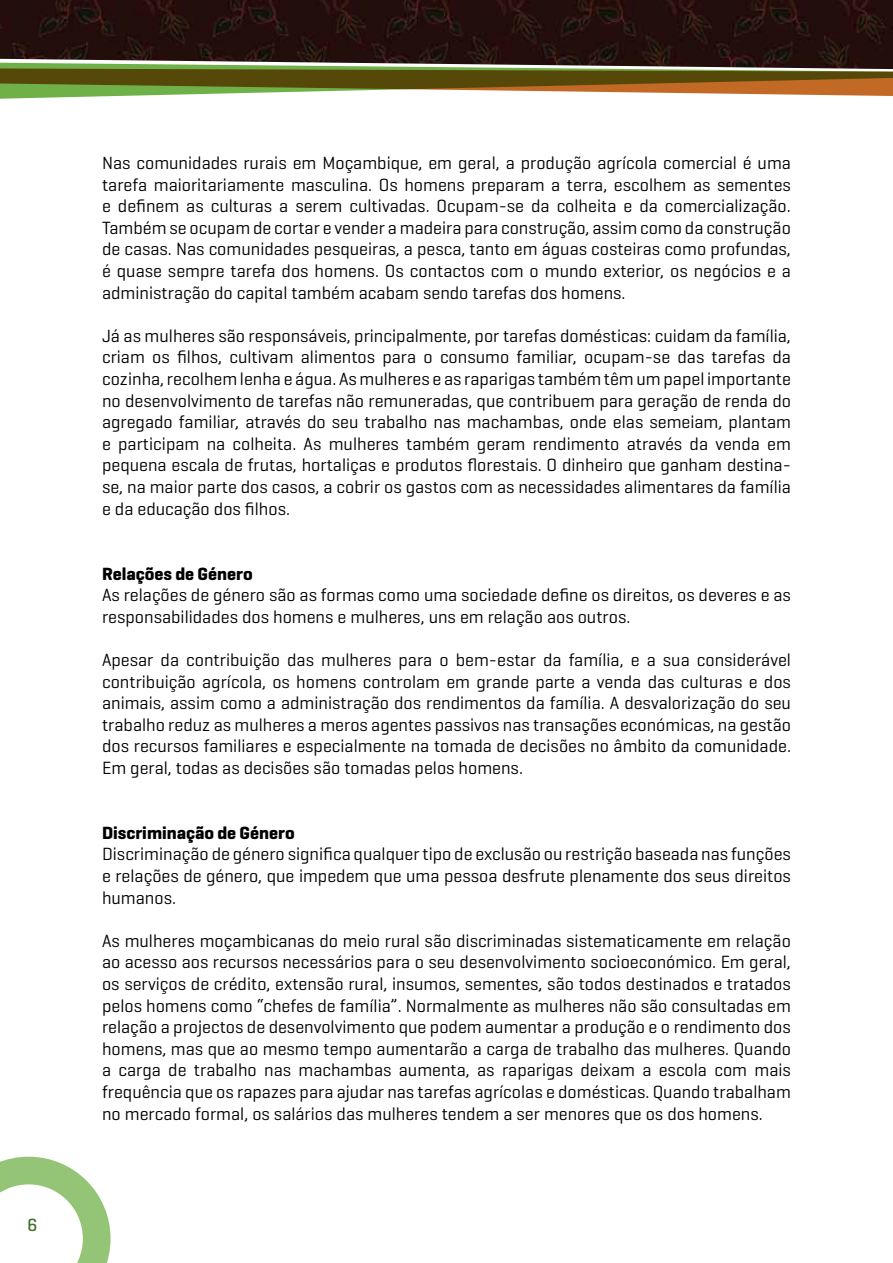
<style>
.page{position:relative;width:893px;height:1263px;background:#fff}
.page>*{position:absolute;margin:0;border:0;box-sizing:border-box;transform-origin:0 0}
.t1{font:18px/21.6px "Geogrotesque";color:#000;text-align:justify}
.t2{font:700 18px "Geogrotesque";color:#000}
.t3{font:500 18px "Geogrotesque";color:#3e7029}
</style>
<div class="page">
<svg style="left:0;top:69px;width:893px;height:30px"></svg>
<img style="left:0;top:0;width:893px;height:69px">
<svg style="left:0;top:1157px;width:111px;height:106px"></svg>
<p class="t3" style="left:28px;top:1214px;width:11px">6</p>
<p class="t1" style="left:102px;top:152px;width:690px">Nas comunidades rurais em Moçambique, em geral, a produção agrícola comercial é uma tarefa maioritariamente masculina. Os homens preparam a terra, escolhem as sementes e definem as culturas a serem cultivadas. Ocupam-se da colheita e da comercialização.<br>Também se ocupam de cortar e vender a madeira para construção, assim como da construção de casas. Nas comunidades pesqueiras, a pesca, tanto em águas costeiras como profundas, é quase sempre tarefa dos homens. Os contactos com o mundo exterior, os negócios e a administração do capital também acabam sendo tarefas dos homens.</p>
<p class="t1" style="left:102px;top:324px;width:690px">Já as mulheres são responsáveis, principalmente, por tarefas domésticas: cuidam da família, criam os filhos, cultivam alimentos para o consumo familiar, ocupam-se das tarefas da cozinha, recolhem lenha e água. As mulheres e as raparigas também têm um papel importante no desenvolvimento de tarefas não remuneradas, que contribuem para geração de renda do agregado familiar, através do seu trabalho nas machambas, onde elas semeiam, plantam e participam na colheita. As mulheres também geram rendimento através da venda em pequena escala de frutas, hortaliças e produtos florestais. O dinheiro que ganham destina&shy;se, na maior parte dos casos, a cobrir os gastos com as necessidades alimentares da família e da educação dos filhos.</p>
<p class="t2" style="left:102px;top:562px;width:152px">Relações de Género</p>
<p class="t1" style="left:102px;top:584px;width:690px">As relações de género são as formas como uma sociedade define os direitos, os deveres e as responsabilidades dos homens e mulheres, uns em relação aos outros.</p>
<p class="t1" style="left:102px;top:648px;width:690px">Apesar da contribuição das mulheres para o bem-estar da família, e a sua considerável contribuição agrícola, os homens controlam em grande parte a venda das culturas e dos animais, assim como a administração dos rendimentos da família. A desvalorização do seu trabalho reduz as mulheres a meros agentes passivos nas transações económicas, na gestão dos recursos familiares e especialmente na tomada de decisões no âmbito da comunidade.<br>Em geral, todas as decisões são tomadas pelos homens.</p>
<p class="t2" style="left:102px;top:821px;width:194px">Discriminação de Género</p>
<p class="t1" style="left:102px;top:843px;width:690px">Discriminação de género significa qualquer tipo de exclusão ou restrição baseada nas funções e relações de género, que impedem que uma pessoa desfrute plenamente dos seus direitos humanos.</p>
<p class="t1" style="left:102px;top:929px;width:690px">As mulheres moçambicanas do meio rural são discriminadas sistematicamente em relação ao acesso aos recursos necessários para o seu desenvolvimento socioeconómico. Em geral, os serviços de crédito, extensão rural, insumos, sementes, são todos destinados e tratados pelos homens como “chefes de família”. Normalmente as mulheres não são consultadas em relação a projectos de desenvolvimento que podem aumentar a produção e o rendimento dos homens, mas que ao mesmo tempo aumentarão a carga de trabalho das mulheres. Quando a carga de trabalho nas machambas aumenta, as raparigas deixam a escola com mais frequência que os rapazes para ajudar nas tarefas agrícolas e domésticas. Quando trabalham no mercado formal, os salários das mulheres tendem a ser menores que os dos homens.</p>
</div>
